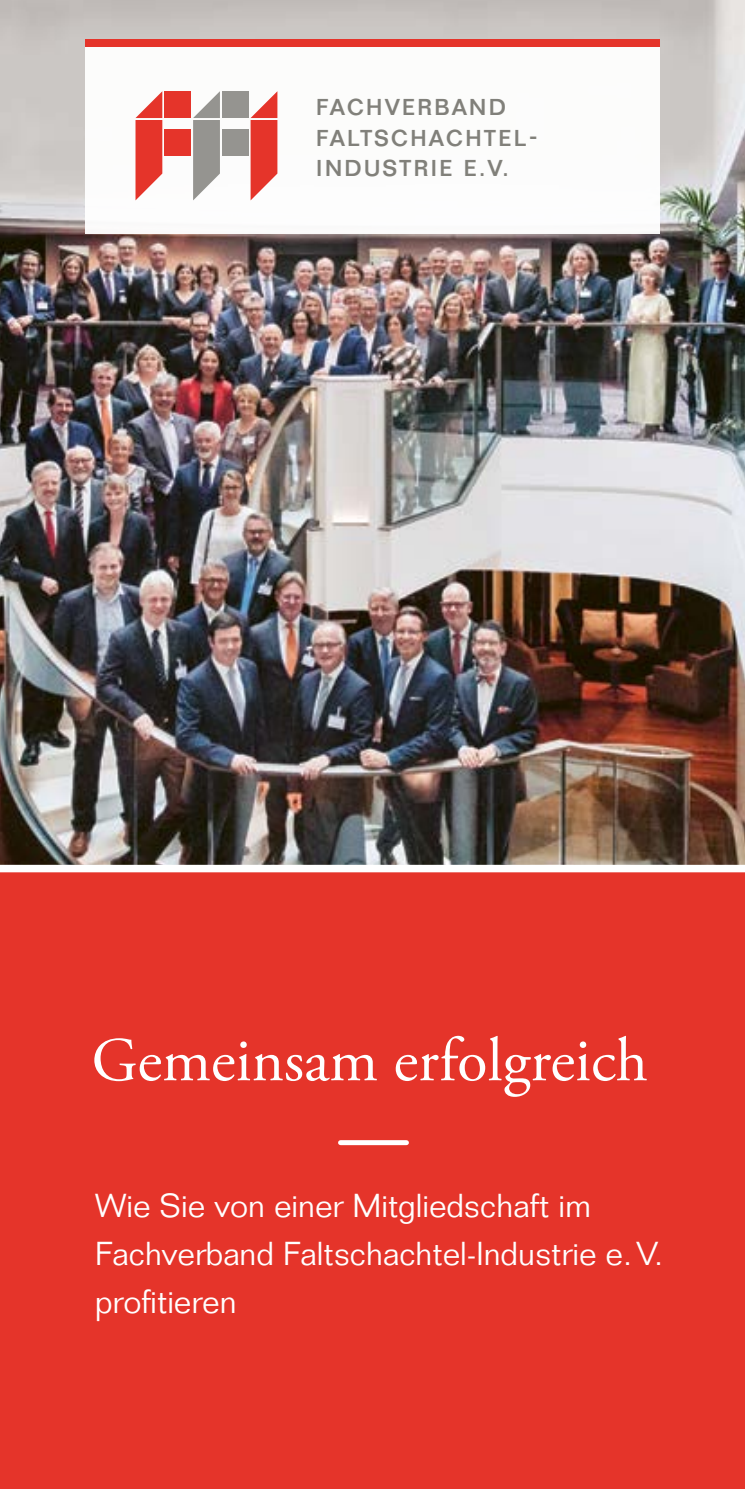
<style>
.page{position:relative;width:745px;height:1489px;background:#fff}
.page>*{position:absolute;margin:0;border:0;box-sizing:border-box;transform-origin:0 0}
.t1{font:62px "Adobe Garamond Pro";color:#fff}
.t2{font:300 32.5px/48px "Folio Std";color:#fff}
.t3{font:500 22.5px/30.5px "Folio Std";letter-spacing:.11em;color:#81807a}
</style>
<div class="page">
<img style="left:0;top:0;width:744px;height:864px">
<div style="left:85px;top:44px;width:574px;height:190px;background:#fff"></div>
<div style="left:85px;top:39px;width:574px;height:7px;background:#e5342a"></div>
<div style="left:0;top:868px;width:744px;height:620px;background:#e5342a"></div>
<div style="left:340px;top:1140px;width:66px;height:5px;background:#fff"></div>
<div style="left:0;top:864px;width:744px;height:8px;background:#fff"></div>
<div style="left:164px;top:91px;width:27px;height:27px;background:#e5342a"></div>
<div style="left:164px;top:129px;width:27px;height:27px;background:#e5342a"></div>
<svg style="left:135px;top:91px;width:27px;height:109px"></svg>
<div style="left:222px;top:91px;width:26px;height:27px;background:#959490"></div>
<div style="left:222px;top:129px;width:26px;height:27px;background:#959490"></div>
<svg style="left:193px;top:91px;width:27px;height:109px"></svg>
<svg style="left:250px;top:91px;width:27px;height:109px"></svg>
<p class="t3" style="left:316px;top:92px;width:223px">FACHVERBAND<br>FALTSCHACHTEL-<br>INDUSTRIE E.V.</p>
<h1 class="t1" style="left:91px;top:1023px;width:557px">Gemeinsam erfolgreich</h1>
<p class="t2" style="left:95px;top:1181px;width:569px">Wie Sie von einer Mitgliedschaft im<br>Fachverband Faltschachtel-Industrie e.V. profitieren</p>
</div>
